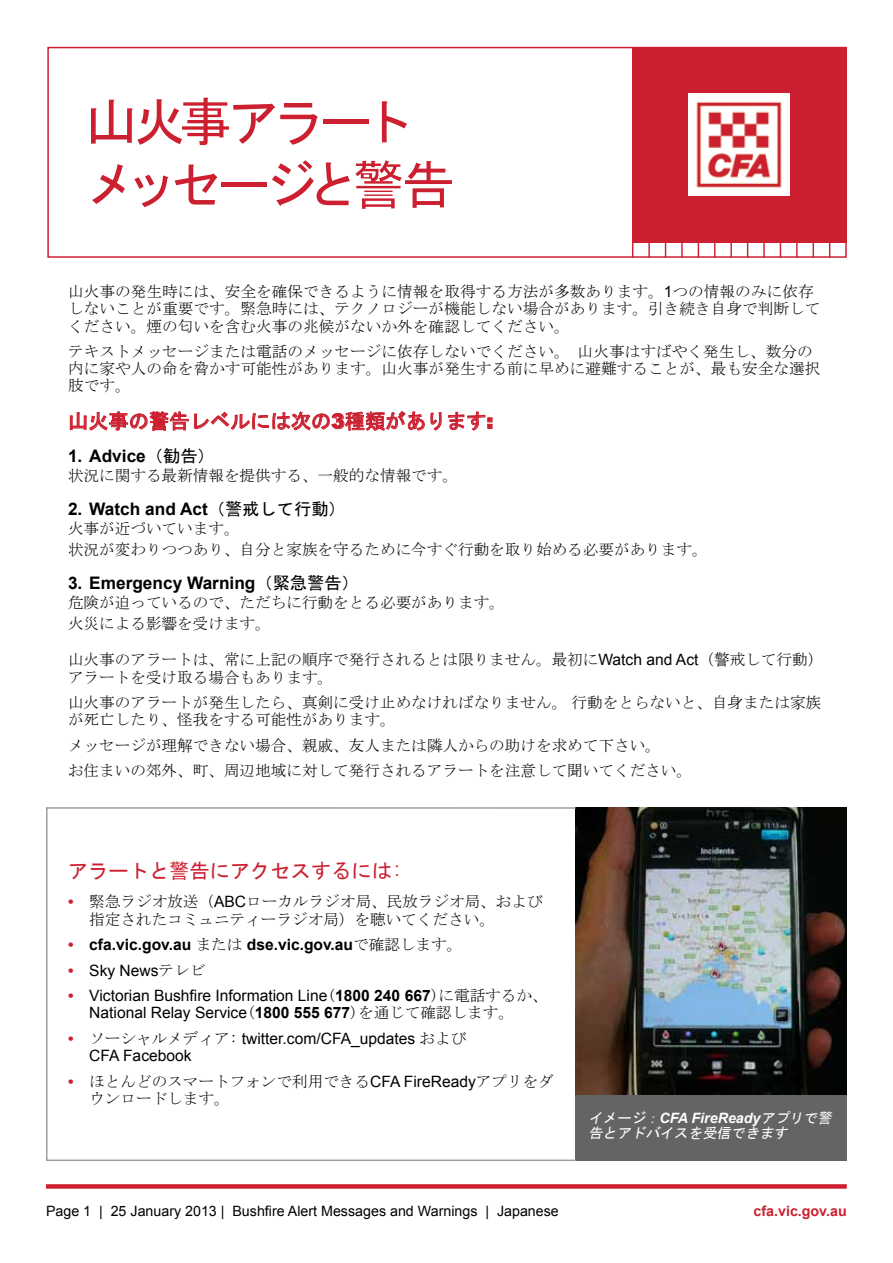
<style>
.page{position:relative;width:893px;height:1263px;background:#fff}
.page>*{position:absolute;margin:0;border:0;box-sizing:border-box;transform-origin:0 0}
.t1{font:52.5px/63px "MS Gothic";letter-spacing:-.115em;color:#cc2030}
.t2{font:20.25px "MS Gothic";color:#cc2030}
.t3{font:700 17.25px "Arial";color:#000}
.t4{font:15.6px/17.1px "MS Mincho";color:#000}
.t5{font:15.6px/25.7px "Arial";color:#000}
.t6{font:700 15.6px "Arial";color:#000}
.t7{font:700 15.6px "Arial";color:#cc2030}
.t8{font:14.25px "Arial";color:#000}
.t9{font:italic 14.25px/15.8px "MS Gothic";color:#fff}
.t10{font:italic 700 14.25px "Arial";color:#fff}
.t11{font:700 14.25px "Arial";color:#cc2030}
.s1{font-family:"Arial"}
.s2{font-family:"Arial";font-weight:900}
.s3{font-family:"MS Gothic";font-weight:400}
.s4{font-family:"MS Mincho";font-weight:400}
.s5{font-family:"MS Mincho"}
.s6{font-weight:700}
</style>
<div class="page">
<div style="left:47px;top:47px;width:800px;height:211px;border:2px solid #cc2030"></div>
<div style="left:632px;top:47px;width:214px;height:195px;background:#cc2030"></div>
<img style="left:688px;top:94px;width:102px;height:101px">
<svg style="left:632px;top:242px;width:1px;height:16px"></svg>
<svg style="left:648px;top:242px;width:2px;height:16px"></svg>
<svg style="left:665px;top:242px;width:1px;height:16px"></svg>
<svg style="left:681px;top:242px;width:2px;height:16px"></svg>
<svg style="left:698px;top:242px;width:1px;height:16px"></svg>
<svg style="left:714px;top:242px;width:1px;height:16px"></svg>
<svg style="left:730px;top:242px;width:2px;height:16px"></svg>
<svg style="left:747px;top:242px;width:1px;height:16px"></svg>
<svg style="left:763px;top:242px;width:2px;height:16px"></svg>
<svg style="left:780px;top:242px;width:1px;height:16px"></svg>
<svg style="left:796px;top:242px;width:2px;height:16px"></svg>
<svg style="left:813px;top:242px;width:1px;height:16px"></svg>
<svg style="left:829px;top:242px;width:1px;height:16px"></svg>
<div style="left:576px;top:1091px;width:271px;height:70px;background:#636466"></div>
<svg style="left:70px;top:411px;width:372px;height:20px"></svg>
<svg style="left:448px;top:411px;width:44px;height:20px"></svg>
<img style="left:576px;top:807px;width:271px;height:287px">
<div style="left:46px;top:1184px;width:801px;height:5px;background:#cc2030"></div>
<div style="left:46px;top:807px;width:530px;height:354px;border:2px solid #9d9fa2"></div>
<h1 class="t1" style="left:85px;top:90px;width:371px">山火事アラートメッセージと警告</h1>
<p class="t4" style="left:68px;top:283px;width:754px">山火事の発生時には、安全を確保できるように情報を取得する方法が多数あります。<span class="s1">1</span>つの情報のみに依存しないことが重要です。緊急時には、テクノロジーが機能しない場合があります。引き続き自身で判断してください。煙の匂いを含む火事の兆候がないか外を確認してください。</p>
<p class="t4" style="left:578px;top:343px;width:237px">山火事はすばやく発生し、数分の</p>
<p class="t4" style="left:68px;top:343px;width:754px">テキストメッセージまたは電話のメッセージに依存しないでください。<br>内に家や人の命を脅かす可能性があります。山火事が発生する前に早めに避難することが、最も安全な選択肢です。</p>
<p class="t2" style="left:68px;top:411px;width:427px">山火事の警告レベルには次の<span class="s2">3</span>種類があります<span class="s2">:</span></p>
<p class="t3" style="left:68px;top:444px;width:148px">1. Advice<span class="s3">（勧告(</span></p>
<p class="t4" style="left:68px;top:467px;width:391px">状況に関する最新情報を提供する、一般的な情報です。</p>
<p class="t3" style="left:68px;top:496px;width:279px">2. Watch and Act<span class="s3">（警戒して行動(</span></p>
<p class="t4" style="left:68px;top:517px;width:641px;line-height:21.3px">火事が近づいています。<br>状況が変わりつつあり、自分と家族を守るために今すぐ行動を取り始める必要があります。</p>
<p class="t3" style="left:68px;top:570px;width:292px">3. Emergency Warning<span class="s3">（緊急警告(</span></p>
<p class="t4" style="left:68px;top:591px;width:438px;line-height:21.3px">危険が迫っているので、ただちに行動をとる必要があります。火災による影響を受けます。</p>
<p class="t4" style="left:68px;top:651px;width:757px">山火事のアラートは、常に上記の順序で発行されるとは限りません。最初に<span class="s1">Watch and Act</span>（警戒して行動(アラートを受け取る場合もあります。</p>
<p class="t4" style="left:68px;top:694px;width:755px">山火事のアラートが発生したら、真剣に受け止めなければなりません。行動をとらないと、自身または家族が死亡したり、怪我をする可能性があります。</p>
<p class="t4" style="left:68px;top:732px;width:626px;line-height:25.7px">メッセージが理解できない場合、親戚、友人または隣人からの助けを求めて下さい。<br>お住まいの郊外、町、周辺地域に対して発行されるアラートを注意して聞いてください。</p>
<p class="t2" style="left:68px;top:860px;width:336px">アラートと警告にアクセスするには:</p>
<p class="t4" style="left:89px;top:893px;width:455px">緊急ラジオ放送（<span class="s1">ABC</span>ローカルラジオ局、民放ラジオ局、および</p>
<p class="t7" style="left:68px;top:891px;width:7px">•</p>
<p class="t7" style="left:68px;top:934px;width:7px">•</p>
<p class="t7" style="left:68px;top:959px;width:7px">•</p>
<p class="t7" style="left:68px;top:985px;width:7px">•</p>
<p class="t7" style="left:68px;top:1028px;width:7px">•</p>
<p class="t7" style="left:68px;top:1070px;width:7px">•</p>
<p class="t4" style="left:89px;top:910px;width:407px">指定されたコミュニティーラジオ局）を聴いてください。</p>
<p class="t6" style="left:89px;top:934px;width:375px">cfa.vic.gov.au <span class="s4">または</span> dse.vic.gov.au<span class="s4">で確認します。</span></p>
<p class="t5" style="left:89px;top:957px;width:118px">Sky News<span class="s5">テレビ</span></p>
<p class="t5" style="left:89px;top:983px;width:460px">Victorian Bushfire Information Line<span class="s5">(</span><span class="s6">1800 240 667</span><span class="s5">)に電話するか、</span></p>
<p class="t5" style="left:89px;top:1000px;width:426px">National Relay Service<span class="s5">(</span><span class="s6">1800 555 677</span><span class="s5">)を通じて確認します。ソーシャルメディア:</span> twitter.com/CFA_updates <span class="s5">および</span></p>
<p class="t5" style="left:89px;top:1043px;width:104px">CFA Facebook</p>
<p class="t4" style="left:89px;top:1072px;width:466px">ほとんどのスマートフォンで利用できる<span class="s1">CFA FireReady</span>アプリをダ</p>
<p class="t4" style="left:89px;top:1090px;width:142px">ウンロードします。</p>
<p class="t8" style="left:46px;top:1202px;width:47px">Page 1</p>
<p class="t8" style="left:99px;top:1202px;width:5px">|</p>
<p class="t8" style="left:111px;top:1202px;width:115px">25 January 2013 |</p>
<p class="t8" style="left:232px;top:1202px;width:246px">Bushfire Alert Messages and Warnings</p>
<p class="t8" style="left:485px;top:1202px;width:5px">|</p>
<p class="t8" style="left:497px;top:1202px;width:63px">Japanese</p>
<p class="t10" style="left:660px;top:1108px;width:176px">CFA FireReady<span class="s3">アプリで警</span></p>
<p class="t9" style="left:588px;top:1109px;width:204px">イメージ<br>告とアドバイスを受信できます</p>
<p class="t9" style="left:645px;top:1109px;width:18px">：</p>
<p class="t11" style="left:754px;top:1201px;width:95px">cfa.vic.gov.au</p>
</div>
